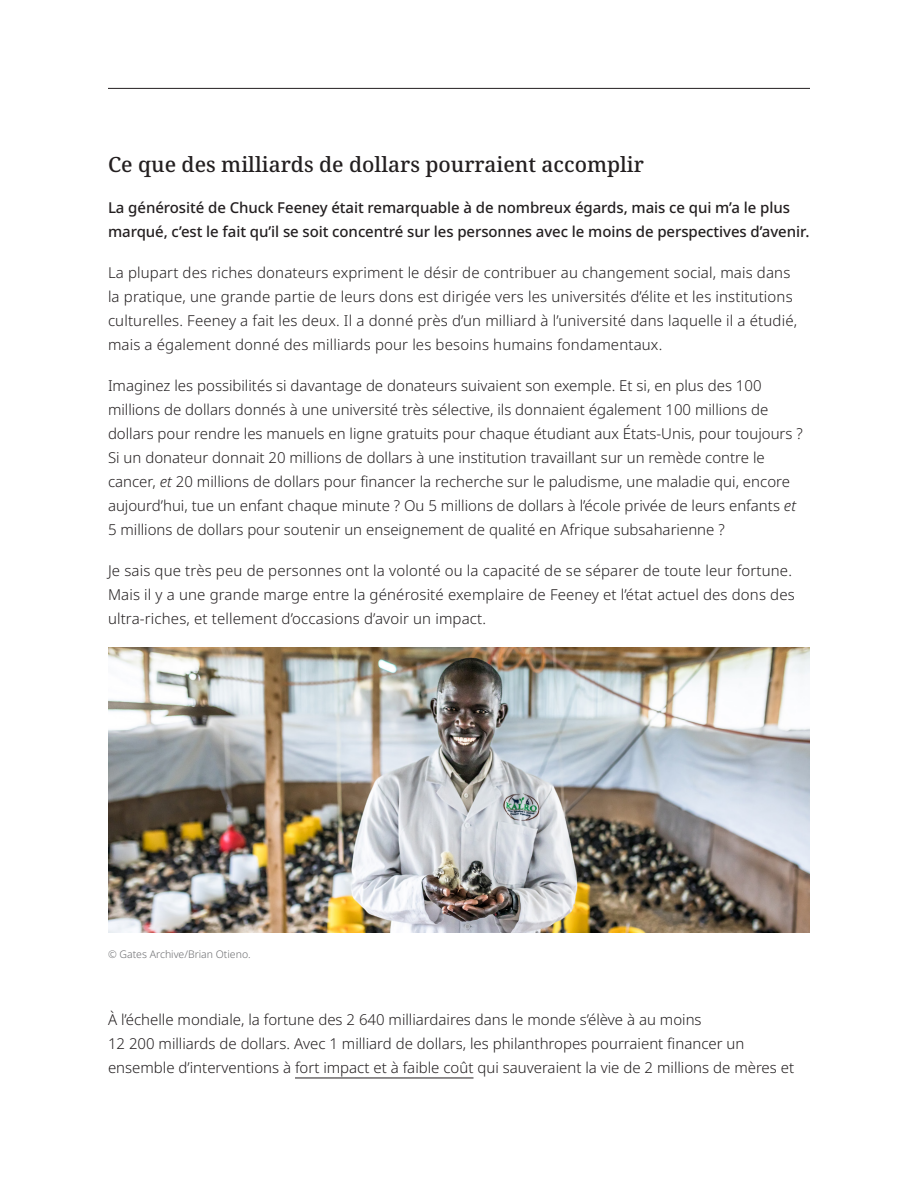
<style>
.page{position:relative;width:918px;height:1188px;background:#fff}
.page>*{position:absolute;margin:0;border:0;box-sizing:border-box;transform-origin:0 0}
.Header_02{font:500 21px "Noto Serif";color:#231f20}
.Body_Copy{font:300 15px/24px "Noto Sans";color:#231f20}
.Intro_paragraph{font:500 15px/24px "Noto Sans";letter-spacing:-.005em;color:#231f20}
.Photo_credit{font:300 10.5px "Noto Sans";color:#6c6d70}
.s1{font-style:italic}
</style>
<div class="page">
<hr style="left:108px;top:88px;width:702px;height:1px;background:#231f20">
<hr style="left:295px;top:1078px;width:179px;height:1px;background:#231f20">
<img style="left:108px;top:647px;width:702px;height:286px">
<p class="Header_02" style="left:108px;top:150px;width:538px">Ce que des milliards de dollars pourraient accomplir</p>
<p class="Intro_paragraph" style="left:108px;top:196px;width:703px">La générosité de Chuck Feeney était remarquable à de nombreux égards, mais ce qui m’a le plus marqué, c’est le fait qu’il se soit concentré sur les personnes avec le moins de perspectives d’avenir.</p>
<p class="Body_Copy" style="left:108px;top:261px;width:691px">La plupart des riches donateurs expriment le désir de contribuer au changement social, mais dans la pratique, une grande partie de leurs dons est dirigée vers les universités d’élite et les institutions culturelles. Feeney a fait les deux. Il a donné près d’un milliard à l’université dans laquelle il a étudié, mais a également donné des milliards pour les besoins humains fondamentaux.</p>
<p class="Body_Copy" style="left:108px;top:374px;width:696px">Imaginez les possibilités si davantage de donateurs suivaient son exemple. Et si, en plus des 100 millions de dollars donnés à une université très sélective, ils donnaient également 100 millions de dollars pour rendre les manuels en ligne gratuits pour chaque étudiant aux États-Unis, pour toujours ?<br>Si un donateur donnait 20 millions de dollars à une institution travaillant sur un remède contre le cancer, <span class="s1">et</span> 20 millions de dollars pour financer la recherche sur le paludisme, une maladie qui, encore aujourd’hui, tue un enfant chaque minute ? Ou 5 millions de dollars à l’école privée de leurs enfants <span class="s1">et </span>5 millions de dollars pour soutenir un enseignement de qualité en Afrique subsaharienne ?</p>
<p class="Body_Copy" style="left:108px;top:559px;width:688px">Je sais que très peu de personnes ont la volonté ou la capacité de se séparer de toute leur fortune.<br>Mais il y a une grande marge entre la générosité exemplaire de Feeney et l’état actuel des dons des ultra-riches, et tellement d’occasions d’avoir un impact.</p>
<p class="Photo_credit" style="left:108px;top:946px;width:144px">© Gates Archive/Brian Otieno.</p>
<p class="Body_Copy" style="left:108px;top:1008px;width:688px">À l’échelle mondiale, la fortune des 2 640 milliardaires dans le monde s’élève à au moins<br>12 200 milliards de dollars. Avec 1 milliard de dollars, les philanthropes pourraient financer un ensemble d’interventions à fort impact et à faible coût qui sauveraient la vie de 2 millions de mères et</p>
</div>
